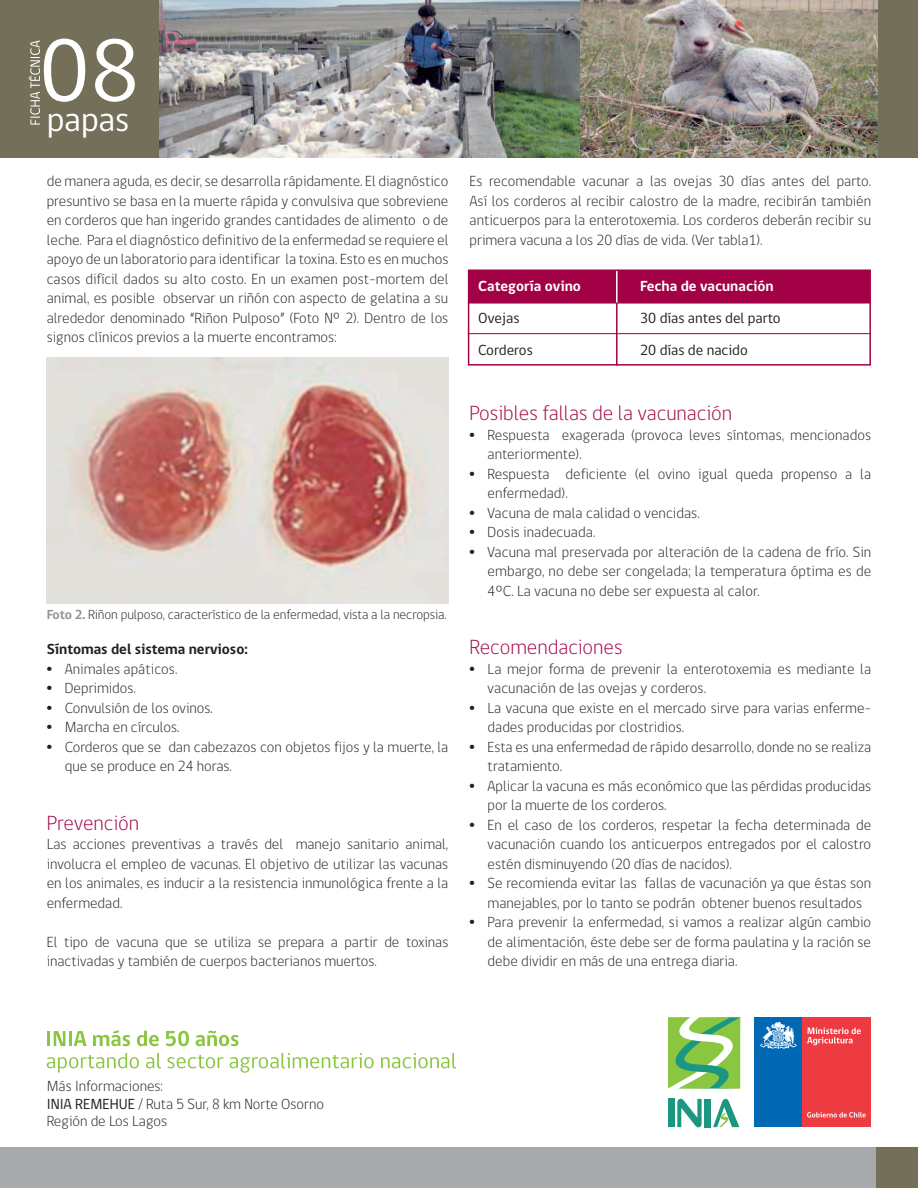
<style>
.page{position:relative;width:918px;height:1188px;background:#fff}
.page>*{position:absolute;margin:0;border:0;box-sizing:border-box;transform-origin:0 0}
.t1{font:90.3px "gob CL";color:#fff;scale:1.04 1}
.t2{font:34.65px "gob CL";letter-spacing:-.005em;color:#fff}
.t3{font:300 21px "gob CL";color:#a30146}
.t4{font:300 15px/19.5px "gob CL";color:#231f20}
.t5{font:15px "gob CL";color:#231f20}
.t6{font:700 15px "gob CL";color:#fff}
.t7{font:700 15px "gob CL";color:#231f20}
.t8{font:300 13.5px "gob CL";letter-spacing:-.005em;color:#231f20}
.s1{font-weight:700;color:#939598}
.s2{font-family:"Arial";font-weight:700}
.s3{font-weight:400}
</style>
<div class="page">
<div style="left:0;top:0;width:918px;height:158px;background:#746f58"></div>
<div style="left:876px;top:1148px;width:42px;height:40px;background:#746f58"></div>
<div style="left:0;top:1148px;width:876px;height:40px;background:#a8a9ad"></div>
<svg style="left:48px;top:1031px;width:17px;height:15px"></svg>
<hr style="left:69px;top:1031px;width:3px;height:15px;background:#8bc640">
<svg style="left:74px;top:1031px;width:13px;height:15px"></svg>
<svg style="left:93px;top:1030px;width:37px;height:16px"></svg>
<svg style="left:137px;top:1031px;width:22px;height:15px"></svg>
<svg style="left:166px;top:1031px;width:23px;height:15px"></svg>
<svg style="left:196px;top:1030px;width:43px;height:16px"></svg>
<svg style="left:47px;top:1053px;width:92px;height:19px"></svg>
<svg style="left:146px;top:1053px;width:15px;height:15px"></svg>
<svg style="left:167px;top:1055px;width:56px;height:13px"></svg>
<svg style="left:230px;top:1053px;width:144px;height:20px"></svg>
<svg style="left:381px;top:1053px;width:75px;height:15px"></svg>
<svg style="left:677px;top:1099px;width:25px;height:28px"></svg>
<div style="left:668px;top:1099px;width:6px;height:28px;background:#1b9781"></div>
<div style="left:705px;top:1099px;width:6px;height:28px;background:#1b9781"></div>
<svg style="left:713px;top:1099px;width:26px;height:28px"></svg>
<svg style="left:668px;top:1017px;width:72px;height:72px"></svg>
<div style="left:755px;top:1017px;width:47px;height:109px;background:#0168b3"></div>
<div style="left:802px;top:1017px;width:69px;height:109px;background:#ee3a41"></div>
<svg style="left:760px;top:1022px;width:37px;height:27px"></svg>
<svg style="left:807px;top:1028px;width:54px;height:17px"></svg>
<svg style="left:807px;top:1112px;width:59px;height:6px"></svg>
<svg style="left:29px;top:40px;width:11px;height:85px"></svg>
<img style="left:160px;top:0;width:420px;height:157px">
<img style="left:580px;top:0;width:298px;height:158px">
<img style="left:47px;top:357px;width:401px;height:247px">
<hr style="left:616px;top:270px;width:2px;height:96px;background:#a30146">
<div style="left:470px;top:270px;width:400px;height:33px;background:#a30146"></div>
<hr style="left:616px;top:270px;width:2px;height:33px;background:#fff">
<div style="left:468px;top:269px;width:403px;height:97px;border:2px solid #a30146"></div>
<hr style="left:468px;top:303px;width:403px;height:1px;background:#a30146">
<hr style="left:468px;top:333px;width:403px;height:1px;background:#a30146">
<h1 class="t1" style="left:39px;top:9px;width:98px">08</h1>
<h2 class="t2" style="left:47px;top:95px;width:84px">papas</h2>
<p class="t4" style="left:47px;top:172px;width:403px;text-align:justify">de manera aguda, es decir, se desarrolla rápidamente. El diagnóstico presuntivo se basa en la muerte rápida y convulsiva que sobreviene en corderos que han ingerido grandes cantidades de alimento o de leche. Para el diagnóstico definitivo de la enfermedad se requiere el apoyo de un laboratorio para identificar la toxina. Esto es en muchos casos difícil dados su alto costo. En un examen post-mortem del animal, es posible observar un riñón con aspecto de gelatina a su alrededor denominado “Riñon Pulposo” (Foto Nº 2). Dentro de los signos clínicos previos a la muerte encontramos:</p>
<p class="t8" style="left:47px;top:605px;width:401px"><span class="s1">Foto 2.</span> Riñon pulposo, característico de la enfermedad, vista a la necropsia.</p>
<p class="t7" style="left:47px;top:639px;width:203px">Síntomas del sistema nervioso:</p>
<p class="t4" style="left:47px;top:659px;width:132px"><span class="s2">•</span> Animales apáticos.</p>
<p class="t4" style="left:47px;top:679px;width:91px"><span class="s2">•</span> Deprimidos.</p>
<p class="t4" style="left:47px;top:698px;width:168px"><span class="s2">•</span> Convulsión de los ovinos.</p>
<p class="t4" style="left:47px;top:718px;width:134px"><span class="s2">•</span> Marcha en círculos.</p>
<p class="t4" style="left:65px;top:737px;width:385px;text-indent:-18px"><span class="s2">•</span> Corderos que se dan cabezazos con objetos fijos y la muerte, la que se produce en 24 horas.</p>
<h3 class="t3" style="left:47px;top:808px;width:94px">Prevención</h3>
<p class="t4" style="left:47px;top:835px;width:403px;text-align:justify">Las acciones preventivas a través del manejo sanitario animal, involucra el empleo de vacunas. El objetivo de utilizar las vacunas en los animales, es inducir a la resistencia inmunológica frente a la enfermedad.</p>
<p class="t4" style="left:47px;top:932px;width:403px">El tipo de vacuna que se utiliza se prepara a partir de toxinas inactivadas y también de cuerpos bacterianos muertos.</p>
<p class="t4" style="left:470px;top:172px;width:403px;text-align:justify">Es recomendable vacunar a las ovejas 30 días antes del parto.<br>Así los corderos al recibir calostro de la madre, recibirán también anticuerpos para la enterotoxemia. Los corderos deberán recibir su primera vacuna a los 20 días de vida. (Ver tabla1).</p>
<p class="t6" style="left:478px;top:275px;width:104px">Categoría ovino</p>
<p class="t6" style="left:640px;top:275px;width:135px">Fecha de vacunación</p>
<p class="t5" style="left:478px;top:308px;width:43px">Ovejas</p>
<p class="t5" style="left:640px;top:308px;width:142px">30 días antes del parto</p>
<p class="t5" style="left:478px;top:340px;width:56px">Corderos</p>
<p class="t5" style="left:640px;top:340px;width:109px">20 días de nacido</p>
<h3 class="t3" style="left:470px;top:399px;width:264px">Posibles fallas de la vacunación</h3>
<p class="t4" style="left:488px;top:425px;width:385px;text-indent:-18px"><span class="s2">•</span> Respuesta exagerada (provoca leves síntomas, mencionados anteriormente).</p>
<p class="t4" style="left:488px;top:464px;width:385px;text-indent:-18px"><span class="s2">•</span> Respuesta deficiente (el ovino igual queda propenso a la enfermedad).</p>
<p class="t4" style="left:470px;top:503px;width:232px"><span class="s2">•</span> Vacuna de mala calidad o vencidas.</p>
<p class="t4" style="left:470px;top:523px;width:127px"><span class="s2">•</span> Dosis inadecuada.</p>
<p class="t4" style="left:488px;top:542px;width:385px;text-align:justify;text-indent:-18px"><span class="s2">•</span> Vacuna mal preservada por alteración de la cadena de frío. Sin embargo, no debe ser congelada; la temperatura óptima es de 4ºC. La vacuna no debe ser expuesta al calor.</p>
<h3 class="t3" style="left:470px;top:633px;width:154px">Recomendaciones</h3>
<p class="t4" style="left:488px;top:659px;width:385px;text-indent:-18px"><span class="s2">•</span> La mejor forma de prevenir la enterotoxemia es mediante la vacunación de las ovejas y corderos.</p>
<p class="t4" style="left:488px;top:698px;width:385px;text-indent:-18px"><span class="s2">•</span> La vacuna que existe en el mercado sirve para varias enferme&shy;dades producidas por clostridios.</p>
<p class="t4" style="left:488px;top:737px;width:385px;text-indent:-18px"><span class="s2">•</span> Esta es una enfermedad de rápido desarrollo, donde no se realiza tratamiento.</p>
<p class="t4" style="left:488px;top:776px;width:385px;text-indent:-18px"><span class="s2">•</span> Aplicar la vacuna es más económico que las pérdidas producidas por la muerte de los corderos.</p>
<p class="t4" style="left:488px;top:815px;width:385px;text-align:justify;text-indent:-18px"><span class="s2">•</span> En el caso de los corderos, respetar la fecha determinada de vacunación cuando los anticuerpos entregados por el calostro estén disminuyendo (20 días de nacidos).</p>
<p class="t4" style="left:470px;top:874px;width:403px;text-align:center"><span class="s2">•</span> Se recomienda evitar las fallas de vacunación ya que éstas son manejables, por lo tanto se podrán obtener buenos resultados</p>
<p class="t4" style="left:488px;top:913px;width:385px;text-align:justify;text-indent:-18px"><span class="s2">•</span> Para prevenir la enfermedad, si vamos a realizar algún cambio de alimentación, éste debe ser de forma paulatina y la ración se debe dividir en más de una entrega diaria.</p>
<p class="t4" style="left:47px;top:1078px;width:279px;line-height:17.2px">Más Informaciones:<br><span class="s3">INIA REMEHUE</span> / Ruta 5 Sur, 8 km Norte Osorno<br>Región de Los Lagos</p>
</div>
